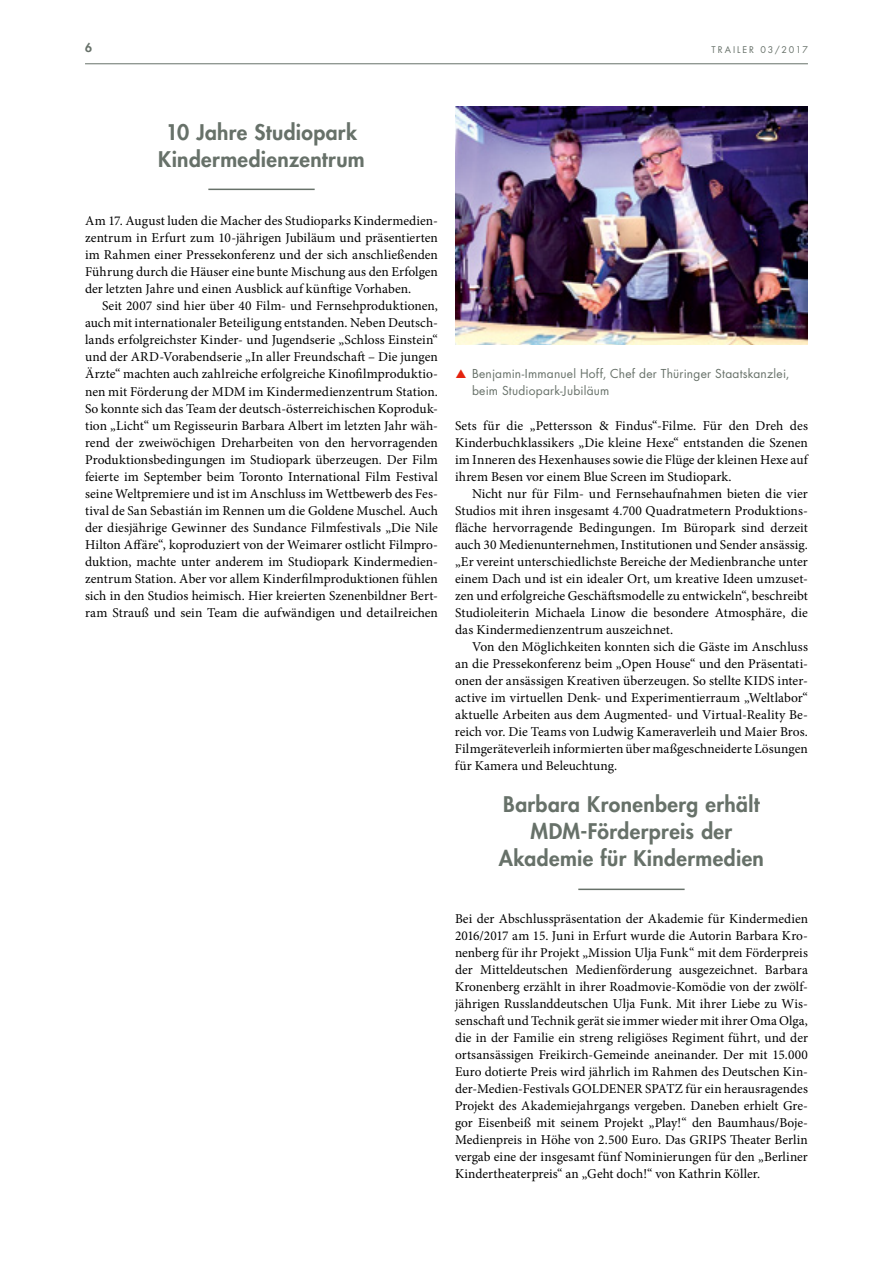
<style>
.page{position:relative;width:893px;height:1263px;background:#fff}
.page>*{position:absolute;margin:0;border:0;box-sizing:border-box;transform-origin:0 0}
.t1{font:800 21px/27px "Futura Std";letter-spacing:.02em;color:#677169;text-align:center}
.t2{font:13.5px/17px "Minion Pro";color:#000;text-align:justify}
.t3{font:12px/17px "Futura Std";letter-spacing:.02em;color:#677169}
.t4{font:800 12px "Futura Std";color:#677169}
.t5{font:9px "Futura Std";letter-spacing:.215em;color:#677169}
</style>
<div class="page">
<hr style="left:85px;top:63px;width:723px;height:1px;background:#677169">
<hr style="left:578px;top:888px;width:107px;height:2px;background:#677169">
<hr style="left:208px;top:189px;width:107px;height:1px;background:#677169">
<img style="left:455px;top:106px;width:353px;height:238px">
<p class="t4" style="left:85px;top:40px;width:8px">6</p>
<p class="t5" style="left:711px;top:43px;width:98px">TRAILER 03/2017</p>
<h1 class="t1" style="left:158px;top:119px;width:208px">10 Jahre Studiopark<br>Kindermedienzentrum</h1>
<p class="t2" style="left:85px;top:213px;width:354px">Am 17. August luden die Macher des Studioparks Kindermedien&shy;zentrum in Erfurt zum 10-jährigen Jubiläum und präsentierten im Rahmen einer Pressekonferenz und der sich anschließenden Führung durch die Häuser eine bunte Mischung aus den Erfolgen der letzten Jahre und einen Ausblick auf künftige Vorhaben.</p>
<p class="t2" style="left:85px;top:298px;width:354px;text-indent:17px">Seit 2007 sind hier über 40 Film- und Fernsehproduktionen, auch mit internationaler Beteiligung entstanden. Neben Deutsch&shy;lands erfolgreichster Kinder- und Jugendserie „Schloss Einstein“ und der ARD-Vorabendserie „In aller Freundschaft – Die jungen Ärzte“ machten auch zahlreiche erfolgreiche Kinofilmproduktio&shy;nen mit Förderung der MDM im Kindermedienzentrum Station.<br>So konnte sich das Team der deutsch-österreichischen Koproduk&shy;tion „Licht“ um Regisseurin Barbara Albert im letzten Jahr wäh&shy;rend der zweiwöchigen Dreharbeiten von den hervorragenden Produktionsbedingungen im Studiopark überzeugen. Der Film feierte im September beim Toronto International Film Festival seine Weltpremiere und ist im Anschluss im Wettbewerb des Fes&shy;tival de San Sebastián im Rennen um die Goldene Muschel. Auch der diesjährige Gewinner des Sundance Filmfestivals „Die Nile Hilton Affäre“, koproduziert von der Weimarer ostlicht Filmpro&shy;duktion, machte unter anderem im Studiopark Kindermedien&shy;zentrum Station. Aber vor allem Kinderfilmproduktionen fühlen sich in den Studios heimisch. Hier kreierten Szenenbildner Bert&shy;ram Strauß und sein Team die aufwändigen und detailreichen</p>
<p class="t3" style="left:472px;top:366px;width:319px">Benjamin-Immanuel Hoff, Chef der Thüringer Staatskanzlei, beim Studiopark-Jubiläum</p>
<p class="t2" style="left:455px;top:417px;width:354px">Sets für die „Pettersson &amp; Findus“-Filme. Für den Dreh des Kinderbuchklassikers „Die kleine Hexe“ entstanden die Szenen im Inneren des Hexenhauses sowie die Flüge der kleinen Hexe auf ihrem Besen vor einem Blue Screen im Studiopark.</p>
<p class="t2" style="left:455px;top:485px;width:354px;text-indent:17px">Nicht nur für Film- und Fernsehaufnahmen bieten die vier Studios mit ihren insgesamt 4.700 Quadratmetern Produktions&shy;fläche hervorragende Bedingungen. Im Büropark sind derzeit auch 30 Medienunternehmen, Institutionen und Sender ansässig. „Er vereint unterschiedlichste Bereiche der Medienbranche unter einem Dach und ist ein idealer Ort, um kreative Ideen umzuset&shy;zen und erfolgreiche Geschäftsmodelle zu entwickeln“, beschreibt Studioleiterin Michaela Linow die besondere Atmosphäre, die das Kindermedienzentrum auszeichnet.</p>
<p class="t2" style="left:455px;top:638px;width:354px;text-indent:17px">Von den Möglichkeiten konnten sich die Gäste im Anschluss an die Pressekonferenz beim „Open House“ und den Präsentati&shy;onen der ansässigen Kreativen überzeugen. So stellte KIDS inter&shy;active im virtuellen Denk- und Experimentierraum „Weltlabor“ aktuelle Arbeiten aus dem Augmented- und Virtual-Reality Be&shy;reich vor. Die Teams von Ludwig Kameraverleih und Maier Bros.<br>Filmgeräteverleih informierten über maßgeschneiderte Lösungen für Kamera und Beleuchtung.</p>
<h1 class="t1" style="left:499px;top:790px;width:266px">Barbara Kronenberg erhält<br>MDM-Förderpreis der<br>Akademie für Kindermedien</h1>
<p class="t2" style="left:455px;top:910px;width:354px">Bei der Abschlusspräsentation der Akademie für Kindermedien 2016/2017 am 15. Juni in Erfurt wurde die Autorin Barbara Kro&shy;nenberg für ihr Projekt „Mission Ulja Funk“ mit dem Förderpreis der Mitteldeutschen Medienförderung ausgezeichnet. Barbara Kronenberg erzählt in ihrer Roadmovie-Komödie von der zwölf&shy;jährigen Russlanddeutschen Ulja Funk. Mit ihrer Liebe zu Wis&shy;senschaft und Technik gerät sie immer wieder mit ihrer Oma Olga, die in der Familie ein streng religiöses Regiment führt, und der ortsansässigen Freikirch-Gemeinde aneinander. Der mit 15.000<br>Euro dotierte Preis wird jährlich im Rahmen des Deutschen Kin&shy;der-Medien-Festivals GOLDENER SPATZ für ein herausragendes Projekt des Akademiejahrgangs vergeben. Daneben erhielt Gre&shy;gor Eisenbeiß mit seinem Projekt „Play!“ den Baumhaus/Boje-Medienpreis in Höhe von 2.500 Euro. Das GRIPS Theater Berlin vergab eine der insgesamt fünf Nominierungen für den „Berliner Kindertheaterpreis“ an „Geht doch!“ von Kathrin Köller.</p>
</div>
